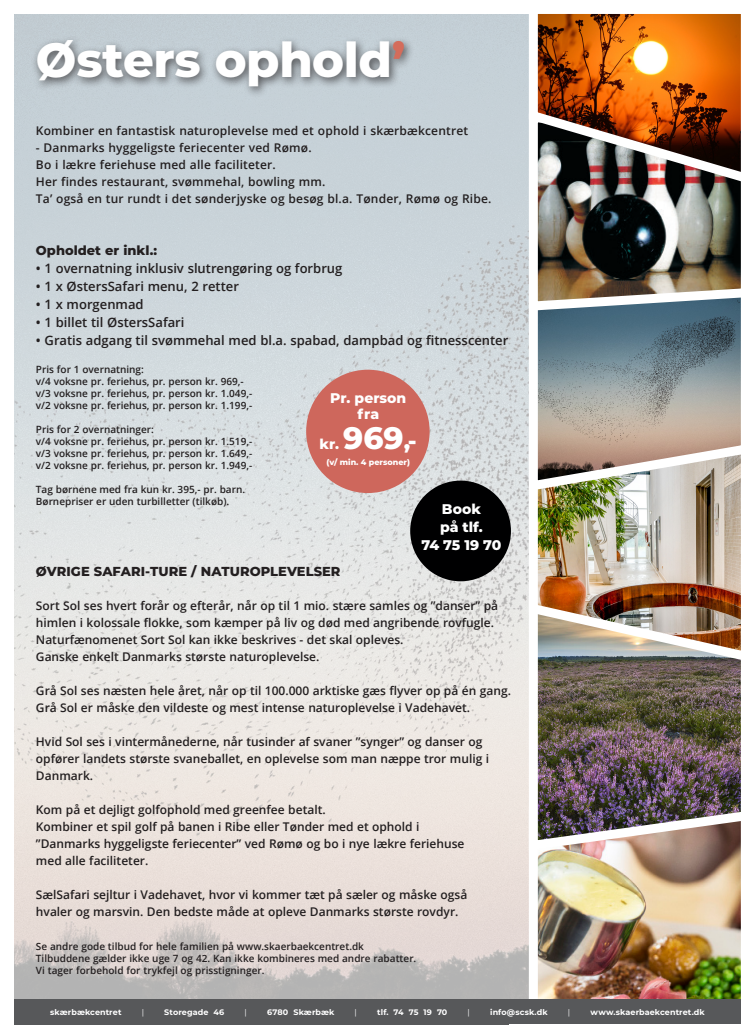
<style>
.page{position:relative;width:755px;height:1035px;background:#fff}
.page>*{position:absolute;margin:0;border:0;box-sizing:border-box;transform-origin:0 0}
.t1{font:800 48px "Montserrat";letter-spacing:-.01em;color:#fff}
.t2{font:800 14px "Montserrat";color:#fff}
.t3{font:600 13px "Open Sans";color:#231f20}
.t4{font:800 13px "Montserrat";color:#231f20}
.t5{font:600 12px/17px "Open Sans";color:#231f20}
.t6{font:600 10px "Open Sans";color:#231f20}
.t7{font:700 8px "Montserrat";letter-spacing:.01em;color:#fff}
.t8{font:800 8px "Montserrat";color:#fff}
.t9{font:8px "Montserrat";color:#fff}
.s1{color:#d46c5b}
.s2{font-size:31px}
.s3{font-size:23px}
</style>
<div class="page">
<img style="left:14px;top:14px;width:510px;height:985px">
<img style="left:524px;top:855px;width:217px;height:169px">
<div style="left:31px;top:35px;width:383px;height:63px;background:#231f20;opacity:.7"></div>
<img style="left:524px;top:667px;width:217px;height:188px">
<img style="left:524px;top:496px;width:217px;height:171px">
<svg style="left:524px;top:315px;width:217px;height:181px;background:#9b9e9b"></svg>
<img style="left:524px;top:190px;width:217px;height:125px">
<img style="left:524px;top:14px;width:217px;height:176px">
<div style="left:14px;top:999px;width:726px;height:25px;background:#57585a"></div>
<div style="left:410px;top:480px;width:100px;height:101px;background:#000001;border-radius:50%"></div>
<div style="left:306px;top:370px;width:123px;height:123px;background:#ce675c;border-radius:50%"></div>
<p class="t1" style="left:36px;top:25px;width:370px">Østers ophold<span class="s1">’</span></p>
<p class="t5" style="left:36px;top:122px;width:433px">Kombiner en fantastisk naturoplevelse med et ophold i skærbækcentret</p>
<p class="t5" style="left:36px;top:139px;width:277px">- Danmarks hyggeligste feriecenter ved Rømø.<br>Bo i lækre feriehuse med alle faciliteter.</p>
<p class="t5" style="left:36px;top:173px;width:291px">Her findes restaurant, svømmehal, bowling mm.</p>
<p class="t5" style="left:36px;top:190px;width:456px">Ta’ også en tur rundt i det sønderjyske og besøg bl.a. Tønder, Rømø og Ribe.</p>
<p class="t4" style="left:36px;top:241px;width:122px">Opholdet er inkl.:</p>
<p class="t3" style="left:36px;top:259px;width:308px">• 1 overnatning inklusiv slutrengøring og forbrug</p>
<p class="t3" style="left:36px;top:277px;width:204px">• 1 x ØstersSafari menu, 2 retter</p>
<p class="t3" style="left:36px;top:295px;width:109px">• 1 x morgenmad</p>
<p class="t3" style="left:36px;top:313px;width:150px">• 1 billet til ØstersSafari</p>
<p class="t3" style="left:36px;top:331px;width:473px">• Gratis adgang til svømmehal med bl.a. spabad, dampbad og fitnesscenter</p>
<p class="t6" style="left:36px;top:362px;width:109px">Pris for 1 overnatning:</p>
<p class="t6" style="left:36px;top:374px;width:209px">v/4 voksne pr. feriehus, pr. person kr. 969,-</p>
<p class="t6" style="left:36px;top:386px;width:218px">v/3 voksne pr. feriehus, pr. person kr. 1.049,-</p>
<p class="t6" style="left:36px;top:398px;width:218px">v/2 voksne pr. feriehus, pr. person kr. 1.199,-</p>
<p class="t6" style="left:36px;top:422px;width:119px">Pris for 2 overnatninger:</p>
<p class="t6" style="left:36px;top:434px;width:218px">v/4 voksne pr. feriehus, pr. person kr. 1.519,-</p>
<p class="t6" style="left:36px;top:446px;width:218px">v/3 voksne pr. feriehus, pr. person kr. 1.649,-</p>
<p class="t6" style="left:36px;top:458px;width:218px">v/2 voksne pr. feriehus, pr. person kr. 1.949,-</p>
<p class="t6" style="left:36px;top:482px;width:210px">Tag børnene med fra kun kr. 395,- pr. barn.</p>
<p class="t6" style="left:36px;top:494px;width:195px">Børnepriser er uden turbilletter (tilkøb).</p>
<p class="t2" style="left:330px;top:388px;width:77px">Pr. person</p>
<p class="t2" style="left:357px;top:404px;width:23px">fra</p>
<p class="t2" style="left:319px;top:434px;width:99px">kr. <span class="s2">969</span><span class="s3">,-</span></p>
<p class="t8" style="left:326px;top:456px;width:85px">(v/ min. 4 personer)</p>
<p class="t2" style="left:441px;top:499px;width:41px">Book</p>
<p class="t2" style="left:440px;top:517px;width:44px">på tlf.</p>
<p class="t2" style="left:421px;top:535px;width:81px">74 75 19 70</p>
<p class="t4" style="left:36px;top:562px;width:306px">ØVRIGE SAFARI-TURE / NATUROPLEVELSER</p>
<p class="t5" style="left:36px;top:597px;width:463px">Sort Sol ses hvert forår og efterår, når op til 1 mio. stære samles og ”danser” på himlen i kolossale flokke, som kæmper på liv og død med angribende rovfugle.<br>Naturfænomenet Sort Sol kan ikke beskrives - det skal opleves.<br>Ganske enkelt Danmarks største naturoplevelse.</p>
<p class="t5" style="left:36px;top:682px;width:476px">Grå Sol ses næsten hele året, når op til 100.000 arktiske gæs flyver op på én gang.<br>Grå Sol er måske den vildeste og mest intense naturoplevelse i Vadehavet.</p>
<p class="t5" style="left:36px;top:733px;width:454px">Hvid Sol ses i vintermånederne, når tusinder af svaner ”synger” og danser og opfører landets største svaneballet, en oplevelse som man næppe tror mulig i<br>Danmark.</p>
<p class="t5" style="left:36px;top:801px;width:291px">Kom på et dejligt golfophold med greenfee betalt.</p>
<p class="t5" style="left:36px;top:818px;width:430px">Kombiner et spil golf på banen i Ribe eller Tønder med et ophold i ”Danmarks hyggeligste feriecenter” ved Rømø og bo i nye lækre feriehuse med alle faciliteter.</p>
<p class="t5" style="left:36px;top:886px;width:432px">SælSafari sejltur i Vadehavet, hvor vi kommer tæt på sæler og måske også hvaler og marsvin. Den bedste måde at opleve Danmarks største rovdyr.</p>
<p class="t6" style="left:36px;top:939px;width:329px">Se andre gode tilbud for hele familien på www.skaerbaekcentret.dk</p>
<p class="t6" style="left:36px;top:951px;width:381px">Tilbuddene gælder ikke uge 7 og 42. Kan ikke kombineres med andre rabatter.</p>
<p class="t6" style="left:36px;top:963px;width:230px">Vi tager forbehold for trykfejl og prisstigninger.</p>
<p class="t7" style="left:50px;top:1006px;width:73px">skærbækcentret</p>
<p class="t9" style="left:142px;top:1006px;width:4px">|</p>
<p class="t7" style="left:164px;top:1006px;width:61px">Storegade 46</p>
<p class="t9" style="left:244px;top:1006px;width:4px">|</p>
<p class="t7" style="left:267px;top:1006px;width:69px">6780 Skærbæk</p>
<p class="t9" style="left:354px;top:1006px;width:4px">|</p>
<p class="t7" style="left:377px;top:1006px;width:72px">tlf. 74 75 19 70</p>
<p class="t9" style="left:467px;top:1006px;width:4px">|</p>
<p class="t7" style="left:490px;top:1006px;width:59px">info@scsk.dk</p>
<p class="t9" style="left:567px;top:1006px;width:4px">|</p>
<p class="t7" style="left:590px;top:1006px;width:116px">www.skaerbaekcentret.dk</p>
</div>
